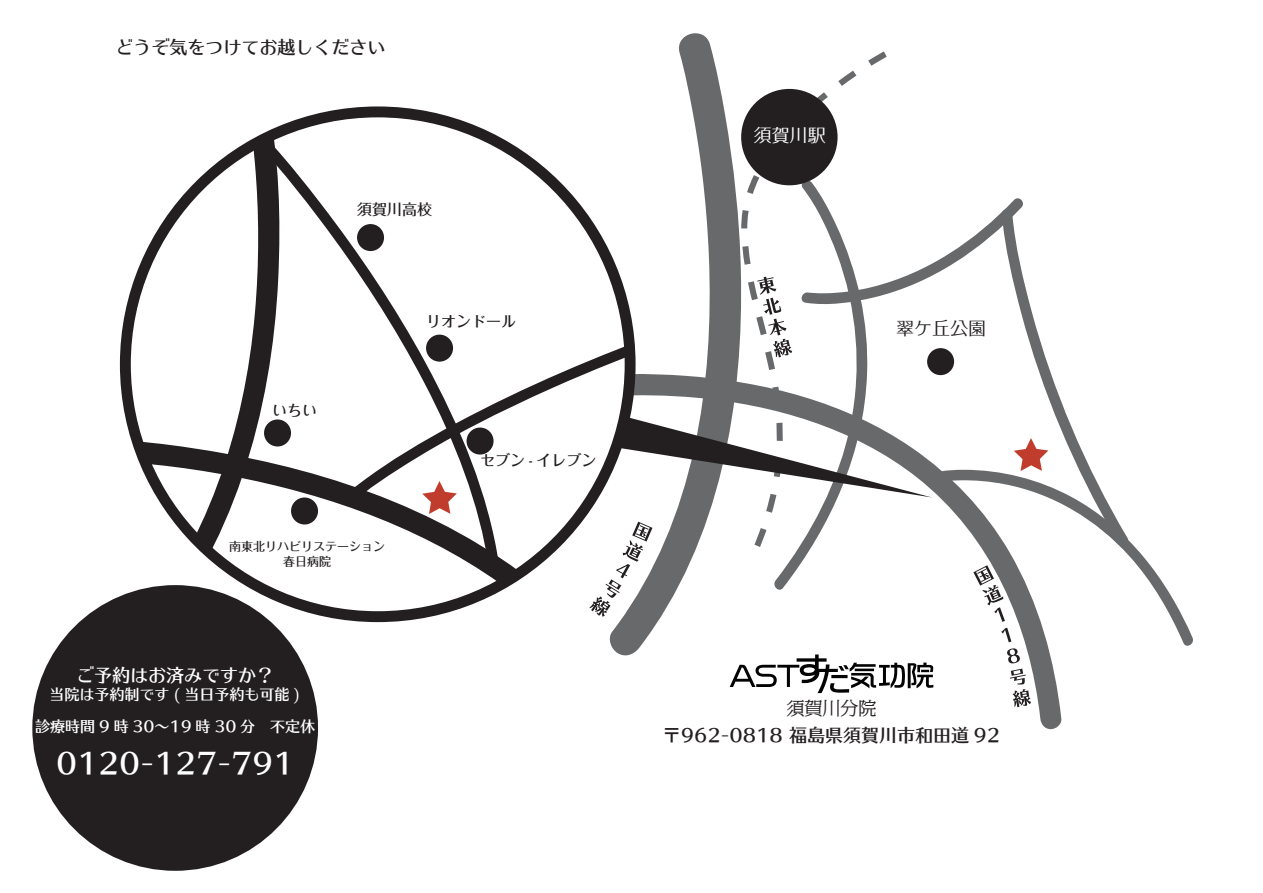
<style>
.page{position:relative;width:1263px;height:893px;background:#fff}
.page>*{position:absolute;margin:0;border:0;box-sizing:border-box;transform-origin:0 0}
.t1{font:28.5px "UD Typos 512 Std";color:#fff}
.t2{font:18px "UD Typos 512 Std";color:#231f20}
.t3{font:18px "UD Typos 512 Std";color:#fff}
.t4{font:18px "Folk";color:#231f20}
.t5{font:300 18px "M News MJ Upr";color:#231f20}
.t6{font:18px "Folk";color:#fff}
.t7{font:15px/31.7px "UD Typos 512 Std";color:#fff;text-align:center}
.t8{font:500 15px "Folk";color:#231f20}
.t9{font:500 12px/15px "Folk";color:#231f20;text-align:center}
</style>
<div class="page">
<div style="left:32px;top:585px;width:286px;height:286px;background:#231f20;border-radius:50%"></div>
<svg style="left:679px;top:33px;width:56px;height:144px;fill:#67696b"></svg>
<svg style="left:585px;top:505px;width:477px;height:224px"></svg>
<svg style="left:1007px;top:649px;width:24px;height:58px"></svg>
<svg style="left:934px;top:543px;width:259px;height:106px"></svg>
<svg style="left:741px;top:51px;width:146px;height:126px"></svg>
<div style="left:741px;top:89px;width:96px;height:96px;background:#231f20;border-radius:50%"></div>
<div style="left:125px;top:112px;width:505px;height:505px;background:#fff;border-radius:50%"></div>
<svg style="left:281px;top:505px;width:304px;height:112px"></svg>
<svg style="left:125px;top:125px;width:156px;height:492px"></svg>
<svg style="left:260px;top:140px;width:240px;height:434px"></svg>
<svg style="left:342px;top:327px;width:247px;height:178px"></svg>
<div style="left:357px;top:224px;width:27px;height:27px;background:#231f20;border-radius:50%"></div>
<div style="left:426px;top:335px;width:27px;height:27px;background:#231f20;border-radius:50%"></div>
<div style="left:264px;top:419px;width:27px;height:27px;background:#231f20;border-radius:50%"></div>
<div style="left:291px;top:497px;width:27px;height:27px;background:#231f20;border-radius:50%"></div>
<div style="left:466px;top:428px;width:27px;height:27px;background:#231f20;border-radius:50%"></div>
<svg style="left:422px;top:481px;width:35px;height:33px"></svg>
<svg style="left:589px;top:177px;width:542px;height:445px"></svg>
<p class="t2" style="left:116px;top:32px;width:271px">どうぞ気をつけてお越しください</p>
<p class="t8" style="left:357px;top:199px;width:76px">須賀川高校</p>
<p class="t6" style="left:754px;top:123px;width:73px">須賀川駅</p>
<p class="t8" style="left:272px;top:400px;width:46px">いちい</p>
<p class="t9" style="left:229px;top:538px;width:158px">南東北リハビリステーション春日病院</p>
<p class="t3" style="left:76px;top:660px;width:199px">ご予約はお済みですか？</p>
<p class="t7" style="left:35px;top:678px;width:282px">当院は予約制です ( 当日予約も可能 )<br>診療時間 9 時 30～19 時 30 分　不定休</p>
<h1 class="t1" style="left:56px;top:739px;width:240px">0120-127-791</h1>
<p class="t8" style="left:426px;top:311px;width:91px">リオンドール</p>
<p class="t4" style="left:896px;top:317px;width:91px">翠ケ丘公園</p>
<p class="t8" style="left:480px;top:450px;width:118px">セブン - イレブン</p>
<p class="t5" style="left:786px;top:699px;width:91px">須賀川分院</p>
<p class="t2" style="left:663px;top:720px;width:339px">〒962-0818 福島県須賀川市和田道 92</p>
</div>
